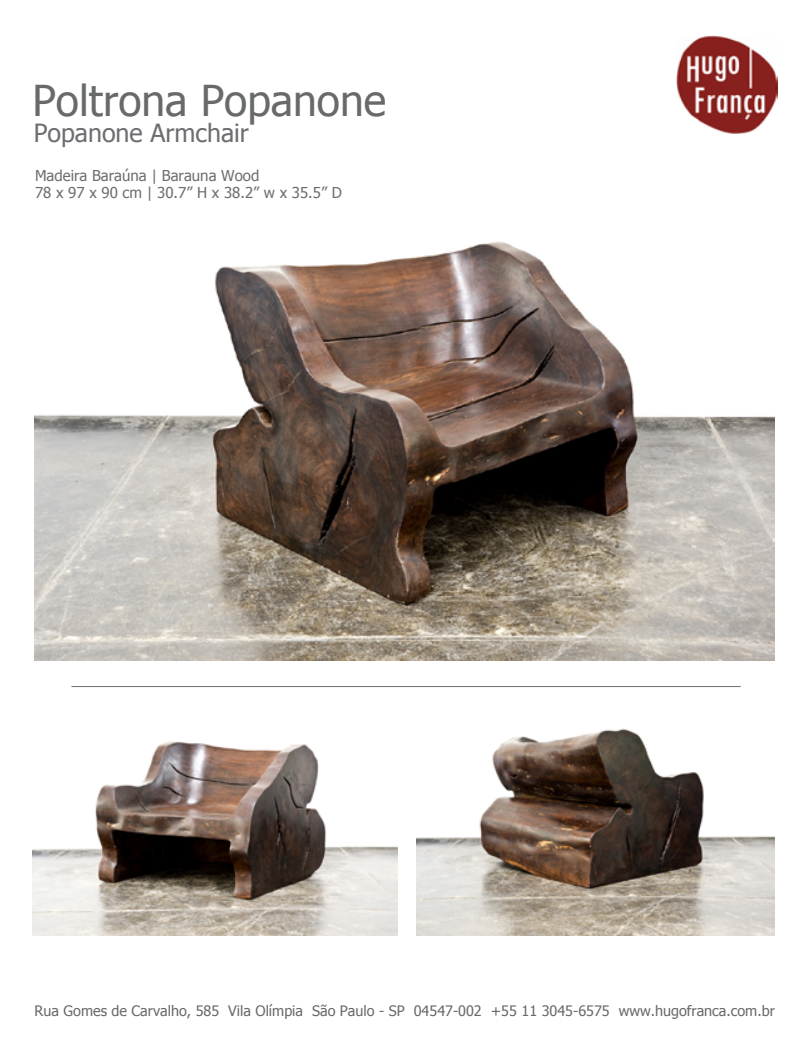
<style>
.page{position:relative;width:812px;height:1053px;background:#fff}
.page>*{position:absolute;margin:0;border:0;box-sizing:border-box;transform-origin:0 0}
.t1{font:42.5px "Tahoma";color:#67696b}
.t2{font:25px "Tahoma";color:#6d6e71}
.t3{font:15px "Tahoma";color:#6d6e71}
.t4{font:14.38px "Tahoma";color:#67696b}
</style>
<div class="page">
<img style="left:34px;top:241px;width:740px;height:419px">
<hr style="left:71px;top:686px;width:669px;height:1px;background:#6d6e71">
<img style="left:676px;top:35px;width:101px;height:98px">
<img style="left:33px;top:741px;width:365px;height:194px">
<img style="left:416px;top:728px;width:358px;height:207px">
<h1 class="t1" style="left:33px;top:73px;width:355px">Poltrona Popanone</h1>
<h2 class="t2" style="left:34px;top:116px;width:217px">Popanone Armchair</h2>
<p class="t3" style="left:35px;top:183px;width:308px">78 x 97 x 90 cm | 30.7” H x 38.2” w x 35.5” D</p>
<p class="t3" style="left:35px;top:166px;width:226px">Madeira Baraúna | Barauna Wood</p>
<p class="t4" style="left:35px;top:1001px;width:741px">Rua Gomes de Carvalho, 585 Vila Olímpia São Paulo - SP 04547-002 +55 11 3045-6575 www.hugofranca.com.br</p>
</div>
